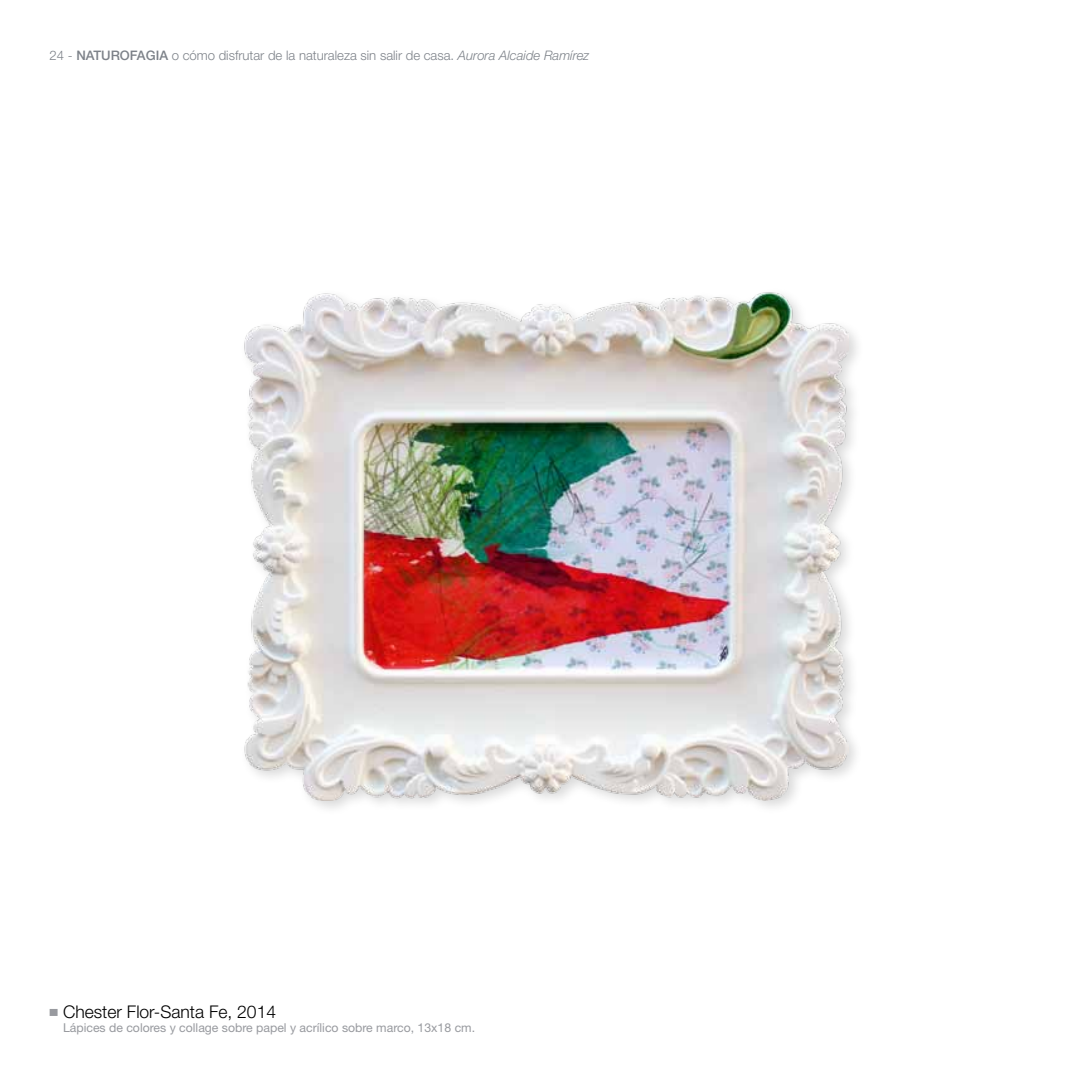
<style>
.page{position:relative;width:1092px;height:1092px;background:#fff}
.page>*{position:absolute;margin:0;border:0;box-sizing:border-box;transform-origin:0 0}
.t1{font:300 17.5px "Helvetica Neue LT Std";color:#000}
.t2{font:300 13.12px "Helvetica Neue LT Std";color:#7d8289}
.t3{font:12.25px "Helvetica Neue LT Std";color:#989a9f}
.s1{font-weight:500}
.s2{font-style:italic}
</style>
<div class="page">
<div style="left:239px;top:287px;width:625px;height:529px;background:#000;opacity:.15"></div>
<img style="left:243px;top:291px;width:605px;height:509px">
<div style="left:50px;top:1008px;width:8px;height:7px;background:#989a9f"></div>
<p class="t2" style="left:50px;top:47px;width:541px">24 - <span class="s1">NATUROFAGIA</span> o cómo disfrutar de la naturaleza sin salir de casa. <span class="s2">Aurora Alcaide Ramírez</span></p>
<h1 class="t1" style="left:63px;top:1000px;width:215px">Chester Flor-Santa Fe, 2014</h1>
<p class="t3" style="left:63px;top:1020px;width:413px">Lápices de colores y collage sobre papel y acrílico sobre marco, 13x18 cm.</p>
</div>
